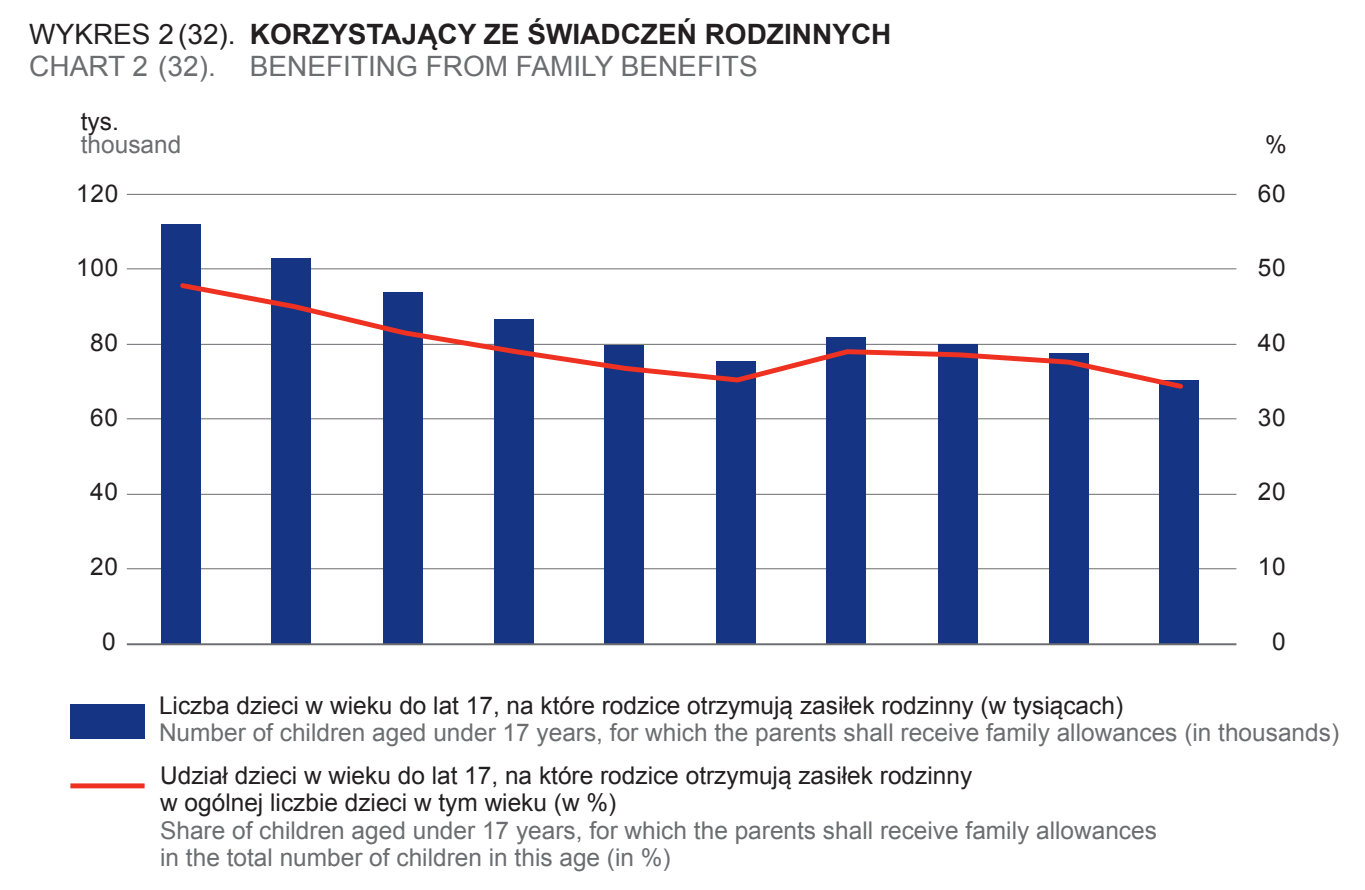
<style>
.page{position:relative;width:1365px;height:890px;background:#fff}
.page>*{position:absolute;margin:0;border:0;box-sizing:border-box;transform-origin:0 0}
.t1{font:28px/31.5px "Arial";color:#6c6d70}
.t2{font:24.5px/27.3px "Arial";color:#6c6d70}
.t3{font:24.5px/27.3px "Arial";color:#231f20}
.t4{font:700 24.5px "Arial";color:#231f20}
.s1{color:#231f20}
.s2{font-weight:700;color:#231f20}
</style>
<div class="page">
<div style="left:70px;top:704px;width:75px;height:34px;background:#153483"></div>
<div style="left:70px;top:783px;width:75px;height:5px;background:#ef3122"></div>
<hr style="left:127px;top:568px;width:1109px;height:1px;background:#6c6d70">
<hr style="left:127px;top:493px;width:1109px;height:2px;background:#6c6d70">
<hr style="left:127px;top:418px;width:1109px;height:1px;background:#6c6d70">
<hr style="left:127px;top:344px;width:1109px;height:1px;background:#6c6d70">
<hr style="left:127px;top:268px;width:1109px;height:1px;background:#6c6d70">
<hr style="left:127px;top:194px;width:1109px;height:1px;background:#6c6d70">
<div style="left:162px;top:224px;width:39px;height:420px;background:#153483"></div>
<div style="left:271px;top:258px;width:40px;height:386px;background:#153483"></div>
<div style="left:383px;top:292px;width:40px;height:352px;background:#153483"></div>
<div style="left:494px;top:320px;width:39px;height:324px;background:#153483"></div>
<div style="left:605px;top:345px;width:39px;height:299px;background:#153483"></div>
<div style="left:716px;top:361px;width:40px;height:283px;background:#153483"></div>
<div style="left:826px;top:337px;width:40px;height:307px;background:#153483"></div>
<div style="left:938px;top:344px;width:39px;height:300px;background:#153483"></div>
<div style="left:1048px;top:353px;width:40px;height:291px;background:#153483"></div>
<div style="left:1159px;top:380px;width:40px;height:264px;background:#153483"></div>
<svg style="left:180px;top:283px;width:1006px;height:109px"></svg>
<hr style="left:127px;top:643px;width:1109px;height:2px;background:#6c6d70">
<p class="t1" style="left:29px;top:19px;width:863px"><span class="s1">WYKRES 2 (32).</span> <span class="s2">KORZYSTAJĄCY ZE ŚWIADCZEŃ RODZINNYCH<br></span>CHART 2 (32). BENEFITING FROM FAMILY BENEFITS</p>
<p class="t4" style="left:46px;top:23px;width:743px">WYKRES 2 (X). KORZYSTAJĄCY ZE ŚWIADCZEŃ RODZINNYCH</p>
<p class="t2" style="left:226px;top:55px;width:448px">BENEFITING FROM FAMILY BENEFITS</p>
<p class="t2" style="left:46px;top:54px;width:151px">CHART 2 (X).</p>
<p class="t3" style="left:81px;top:107px;width:40px">tys.</p>
<p class="t2" style="left:81px;top:131px;width:102px">thousand</p>
<p class="t3" style="left:1265px;top:131px;width:23px">%</p>
<p class="t3" style="left:76px;top:180px;width:44px">120</p>
<p class="t3" style="left:1258px;top:180px;width:29px">60</p>
<p class="t3" style="left:76px;top:254px;width:44px">100</p>
<p class="t3" style="left:1258px;top:254px;width:29px">50</p>
<p class="t3" style="left:90px;top:329px;width:29px">80</p>
<p class="t3" style="left:1258px;top:329px;width:29px">40</p>
<p class="t3" style="left:90px;top:403px;width:29px">60</p>
<p class="t3" style="left:1258px;top:403px;width:29px">30</p>
<p class="t3" style="left:90px;top:478px;width:29px">40</p>
<p class="t3" style="left:1258px;top:478px;width:29px">20</p>
<p class="t3" style="left:90px;top:553px;width:29px">20</p>
<p class="t3" style="left:1258px;top:553px;width:29px">10</p>
<p class="t3" style="left:102px;top:627px;width:15px">0</p>
<p class="t3" style="left:1272px;top:627px;width:15px">0</p>
<p class="t3" style="left:159px;top:692px;width:965px">Liczba dzieci w wieku do lat 17, na które rodzice otrzymują zasiłek rodzinny (w tysiącach)</p>
<p class="t2" style="left:159px;top:719px;width:1181px">Number of children aged under 17 years, for which the parents shall receive family allowances (in thousands)</p>
<p class="t3" style="left:160px;top:762px;width:813px">Udział dzieci w wieku do lat 17, na które rodzice otrzymują zasiłek rodzinny w ogólnej liczbie dzieci w tym wieku (w %)</p>
<p class="t2" style="left:160px;top:816px;width:998px">Share of children aged under 17 years, for which the parents shall receive family allowances in the total number of children in this age (in %)</p>
</div>
